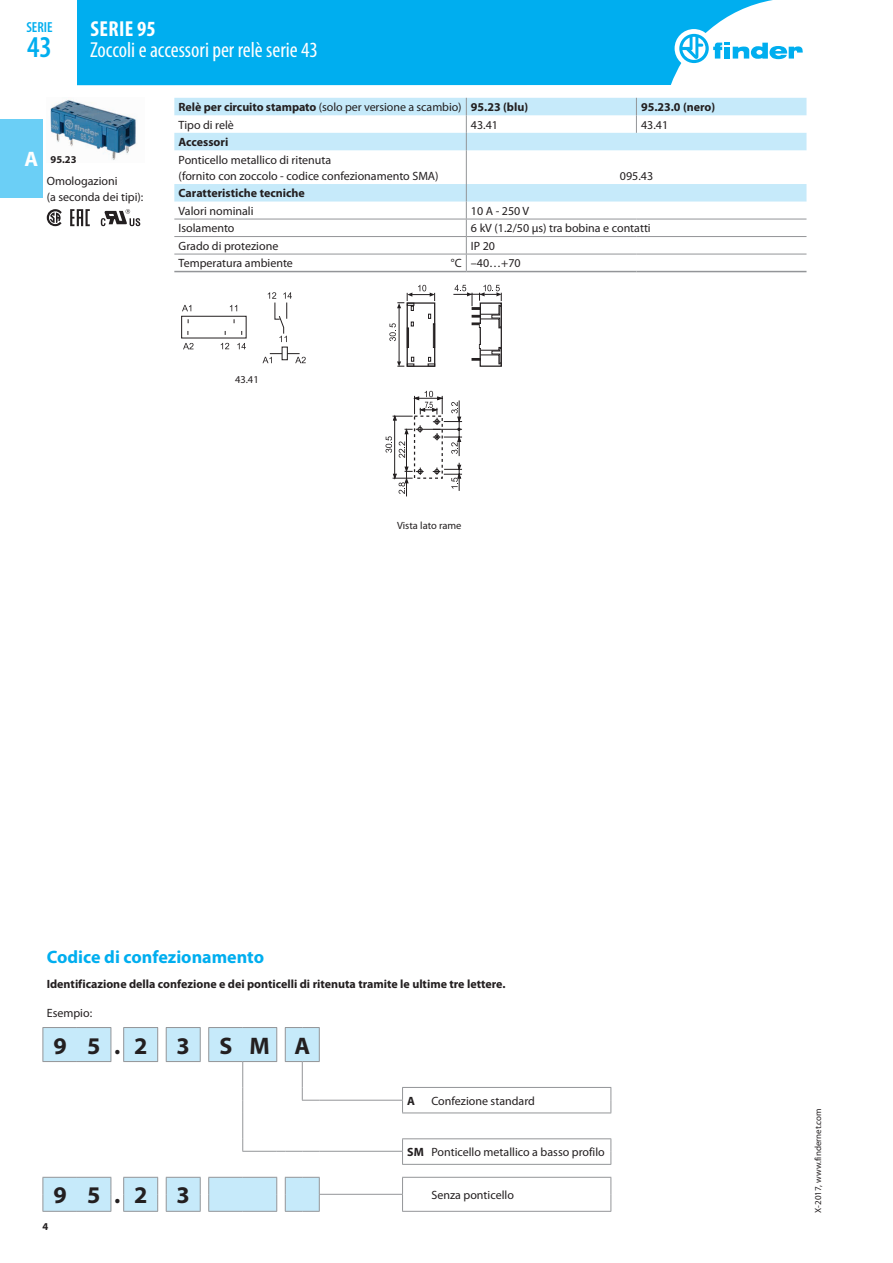
<style>
.page{position:relative;width:893px;height:1263px;background:#fff}
.page>*{position:absolute;margin:0;border:0;box-sizing:border-box;transform-origin:0 0}
.t1{font:600 condensed 30.3px "Myriad Pro";color:#00aeef}
.t2{font:700 24px "Myriad Pro";color:#231f20}
.t3{font:condensed 21.75px "Myriad Pro";color:#fff}
.t4{font:700 condensed 21.75px "Myriad Pro";letter-spacing:.02em;color:#fff}
.t5{font:700 21px "Myriad Pro";color:#fff}
.t6{font:700 18px "Myriad Pro";color:#00aeef}
.t7{font:600 condensed 14.55px "Myriad Pro";color:#00aeef}
.t8{font:12px/16.2px "Myriad Pro";color:#231f20}
.t9{font:700 12px "Myriad Pro";color:#231f20}
.t10{font:10.5px "Myriad Pro";color:#231f20}
.t11{font:700 10.5px "Myriad Pro";color:#231f20}
.t12{font:9px "Myriad Pro";color:#231f20}
.s1{font-weight:400}
.s2{font-weight:700}
</style>
<div class="page">
<img style="left:50px;top:100px;width:86px;height:60px">
<svg style="left:101px;top:209px;width:39px;height:17px"></svg>
<svg style="left:70px;top:209px;width:20px;height:17px"></svg>
<svg style="left:47px;top:209px;width:15px;height:17px"></svg>
<svg style="left:174px;top:98px;width:632px;height:104px"></svg>
<hr style="left:466px;top:150px;width:1px;height:34px;background:#939598">
<hr style="left:466px;top:219px;width:170px;height:1px;background:#939598">
<hr style="left:636px;top:219px;width:170px;height:1px;background:#939598">
<hr style="left:174px;top:236px;width:292px;height:1px;background:#939598">
<hr style="left:466px;top:236px;width:170px;height:1px;background:#939598">
<hr style="left:636px;top:236px;width:170px;height:1px;background:#939598">
<hr style="left:174px;top:254px;width:292px;height:1px;background:#939598">
<hr style="left:466px;top:254px;width:170px;height:1px;background:#939598">
<hr style="left:636px;top:254px;width:170px;height:1px;background:#939598">
<hr style="left:174px;top:219px;width:292px;height:1px;background:#939598">
<svg style="left:466px;top:98px;width:1px;height:52px"></svg>
<svg style="left:466px;top:184px;width:1px;height:87px"></svg>
<svg style="left:636px;top:98px;width:1px;height:35px"></svg>
<hr style="left:174px;top:271px;width:292px;height:1px;background:#939598">
<hr style="left:466px;top:271px;width:170px;height:1px;background:#939598">
<hr style="left:636px;top:271px;width:170px;height:1px;background:#939598">
<svg style="left:389px;top:285px;width:113px;height:82px"></svg>
<svg style="left:386px;top:391px;width:76px;height:105px"></svg>
<svg style="left:263px;top:292px;width:43px;height:71px"></svg>
<svg style="left:221px;top:343px;width:8px;height:6px"></svg>
<svg style="left:237px;top:343px;width:9px;height:6px"></svg>
<svg style="left:230px;top:305px;width:7px;height:6px"></svg>
<svg style="left:182px;top:305px;width:9px;height:6px"></svg>
<svg style="left:183px;top:343px;width:11px;height:6px"></svg>
<div style="left:181px;top:316px;width:66px;height:22px;border:1px solid #231f20"></div>
<svg style="left:43px;top:1027px;width:276px;height:184px"></svg>
<hr style="left:43px;top:1027px;width:34px;height:1px;background:#939598">
<hr style="left:43px;top:1028px;width:1px;height:33px;background:#939598">
<hr style="left:77px;top:1027px;width:34px;height:1px;background:#939598">
<hr style="left:111px;top:1028px;width:1px;height:33px;background:#939598">
<hr style="left:43px;top:1061px;width:34px;height:1px;background:#939598">
<hr style="left:77px;top:1061px;width:34px;height:1px;background:#939598">
<hr style="left:43px;top:1177px;width:34px;height:1px;background:#939598">
<hr style="left:77px;top:1177px;width:34px;height:1px;background:#939598">
<svg style="left:43px;top:1178px;width:1px;height:33px"></svg>
<svg style="left:111px;top:1178px;width:1px;height:33px"></svg>
<hr style="left:123px;top:1027px;width:35px;height:1px;background:#939598">
<hr style="left:123px;top:1028px;width:1px;height:33px;background:#939598">
<hr style="left:157px;top:1028px;width:1px;height:33px;background:#939598">
<hr style="left:166px;top:1027px;width:35px;height:1px;background:#939598">
<hr style="left:166px;top:1028px;width:1px;height:33px;background:#939598">
<hr style="left:123px;top:1177px;width:35px;height:1px;background:#939598">
<hr style="left:166px;top:1177px;width:35px;height:1px;background:#939598">
<svg style="left:123px;top:1178px;width:1px;height:33px"></svg>
<svg style="left:157px;top:1178px;width:1px;height:33px"></svg>
<svg style="left:166px;top:1178px;width:1px;height:33px"></svg>
<hr style="left:200px;top:1028px;width:1px;height:33px;background:#939598">
<svg style="left:200px;top:1178px;width:1px;height:33px"></svg>
<hr style="left:208px;top:1027px;width:35px;height:1px;background:#939598">
<hr style="left:208px;top:1028px;width:1px;height:33px;background:#939598">
<hr style="left:243px;top:1027px;width:34px;height:1px;background:#939598">
<hr style="left:276px;top:1028px;width:1px;height:33px;background:#939598">
<hr style="left:208px;top:1177px;width:35px;height:1px;background:#939598">
<hr style="left:243px;top:1177px;width:34px;height:1px;background:#939598">
<svg style="left:208px;top:1178px;width:1px;height:33px"></svg>
<svg style="left:276px;top:1178px;width:1px;height:33px"></svg>
<hr style="left:285px;top:1028px;width:1px;height:33px;background:#939598">
<svg style="left:285px;top:1027px;width:35px;height:1px"></svg>
<hr style="left:402px;top:1087px;width:209px;height:1px;background:#939598">
<hr style="left:402px;top:1138px;width:209px;height:1px;background:#939598">
<hr style="left:402px;top:1177px;width:209px;height:1px;background:#939598">
<hr style="left:319px;top:1194px;width:84px;height:1px;background:#939598">
<svg style="left:402px;top:1088px;width:1px;height:24px"></svg>
<svg style="left:610px;top:1088px;width:1px;height:24px"></svg>
<hr style="left:242px;top:1151px;width:35px;height:1px;background:#939598">
<svg style="left:277px;top:1151px;width:42px;height:1px"></svg>
<hr style="left:319px;top:1151px;width:84px;height:1px;background:#939598">
<svg style="left:402px;top:1139px;width:1px;height:25px"></svg>
<svg style="left:610px;top:1139px;width:1px;height:25px"></svg>
<hr style="left:319px;top:1028px;width:1px;height:33px;background:#939598">
<svg style="left:402px;top:1178px;width:1px;height:33px"></svg>
<svg style="left:610px;top:1178px;width:1px;height:33px"></svg>
<hr style="left:123px;top:1061px;width:35px;height:1px;background:#939598">
<hr style="left:166px;top:1061px;width:35px;height:1px;background:#939598">
<hr style="left:208px;top:1061px;width:35px;height:1px;background:#939598">
<hr style="left:243px;top:1061px;width:34px;height:1px;background:#939598">
<svg style="left:242px;top:1062px;width:1px;height:89px"></svg>
<hr style="left:43px;top:1211px;width:34px;height:1px;background:#939598">
<hr style="left:77px;top:1211px;width:34px;height:1px;background:#939598">
<hr style="left:123px;top:1211px;width:35px;height:1px;background:#939598">
<hr style="left:166px;top:1211px;width:35px;height:1px;background:#939598">
<hr style="left:208px;top:1211px;width:35px;height:1px;background:#939598">
<hr style="left:243px;top:1211px;width:34px;height:1px;background:#939598">
<svg style="left:285px;top:1177px;width:35px;height:35px"></svg>
<hr style="left:402px;top:1211px;width:209px;height:1px;background:#939598">
<hr style="left:402px;top:1112px;width:209px;height:1px;background:#939598">
<hr style="left:402px;top:1164px;width:209px;height:1px;background:#939598">
<svg style="left:285px;top:1061px;width:35px;height:40px"></svg>
<hr style="left:319px;top:1100px;width:84px;height:1px;background:#939598">
<div style="left:77px;top:0;width:696px;height:85px;background:#00aeef"></div>
<div style="left:675px;top:29px;width:38px;height:39px;background:#fff;border-radius:50%"></div>
<svg style="left:679px;top:34px;width:124px;height:29px"></svg>
<div style="left:0;top:119px;width:43px;height:79px;background:#6bcff6"></div>
<p class="t7" style="left:26px;top:19px;width:28px">SERIE</p>
<h1 class="t1" style="left:27px;top:30px;width:26px">43</h1>
<h3 class="t4" style="left:90px;top:16px;width:67px">SERIE 95</h3>
<h3 class="t3" style="left:90px;top:37px;width:229px">Zoccoli e accessori per relè serie 43</h3>
<h3 class="t5" style="left:24px;top:146px;width:15px">A</h3>
<p class="t11" style="left:51px;top:152px;width:28px">95.23</p>
<p class="t8" style="left:47px;top:172px;width:98px">Omologazioni<br>(a seconda dei tipi):</p>
<p class="t9" style="left:179px;top:99px;width:351px">Relè per circuito stampato <span class="s1">(solo per versione a scambio)</span> 95.23 (blu)</p>
<p class="t9" style="left:641px;top:99px;width:76px">95.23.0 (nero)</p>
<p class="t8" style="left:179px;top:116px;width:57px">Tipo di relè</p>
<p class="t8" style="left:471px;top:116px;width:29px">43.41</p>
<p class="t8" style="left:641px;top:116px;width:29px">43.41</p>
<p class="t9" style="left:179px;top:134px;width:51px">Accessori</p>
<p class="t8" style="left:179px;top:151px;width:261px">Ponticello metallico di ritenuta<br>(fornito con zoccolo - codice confezionamento SMA)</p>
<p class="t8" style="left:620px;top:167px;width:35px">095.43</p>
<p class="t9" style="left:179px;top:185px;width:128px">Caratteristiche tecniche</p>
<p class="t8" style="left:179px;top:202px;width:76px">Valori nominali</p>
<p class="t8" style="left:471px;top:202px;width:60px">10 A - 250 V</p>
<p class="t8" style="left:179px;top:220px;width:57px">Isolamento</p>
<p class="t8" style="left:471px;top:220px;width:181px">6 kV (1.2/50 µs) tra bobina e contatti</p>
<p class="t8" style="left:179px;top:237px;width:101px">Grado di protezione</p>
<p class="t8" style="left:471px;top:237px;width:26px">IP 20</p>
<p class="t8" style="left:179px;top:255px;width:116px">Temperatura ambiente</p>
<p class="t8" style="left:451px;top:255px;width:71px">°C –40…+70</p>
<p class="t10" style="left:235px;top:373px;width:25px">43.41</p>
<p class="t10" style="left:397px;top:519px;width:66px">Vista lato rame</p>
<h3 class="t6" style="left:47px;top:945px;width:219px">Codice di confezionamento</h3>
<p class="t9" style="left:47px;top:976px;width:460px">Identificazione della confezione e dei ponticelli di ritenuta tramite le ultime tre lettere.</p>
<p class="t8" style="left:47px;top:1004px;width:47px">Esempio:</p>
<h2 class="t2" style="left:53px;top:1030px;width:258px">95.2 3 SM A</h2>
<p class="t9" style="left:407px;top:1093px;width:9px">A</p>
<p class="t8" style="left:431px;top:1092px;width:105px">Confezione standard</p>
<p class="t8" style="left:407px;top:1144px;width:199px"><span class="s2">SM</span> Ponticello metallico a basso profilo</p>
<h2 class="t2" style="left:53px;top:1179px;width:138px">9 5.2 3</h2>
<p class="t8" style="left:431px;top:1186px;width:84px">Senza ponticello</p>
<p class="t11" style="left:43px;top:1219px;width:7px">4</p>
<p class="t12" style="left:812px;top:1213px;width:106px;rotate:-90deg">X-2017, www.findernet.com</p>
</div>
